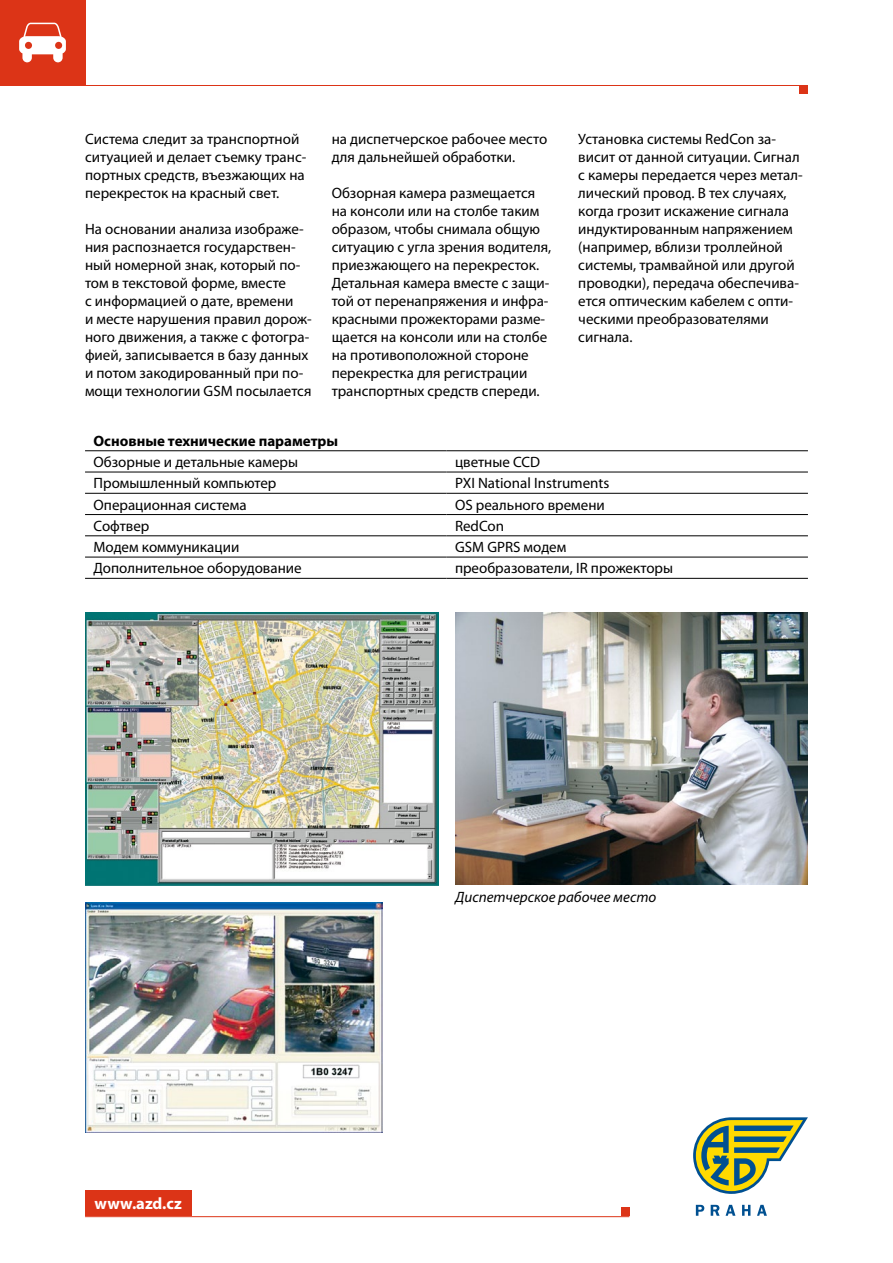
<style>
.page{position:relative;width:893px;height:1263px;background:#fff}
.page>*{position:absolute;margin:0;border:0;box-sizing:border-box;transform-origin:0 0}
.t1{font:700 16.5px "Myriad Pro";color:#fff}
.t2{font:15px/18px "Myriad Pro";color:#000}
.t3{font:700 15px "Myriad Pro";color:#000}
.t4{font:italic 15px "Myriad Pro";color:#000}
</style>
<div class="page">
<div style="left:0;top:0;width:85px;height:85px;background:#dc3417"></div>
<svg style="left:19px;top:23px;width:47px;height:39px"></svg>
<div style="left:85px;top:1191px;width:106px;height:25px;background:#dc3417"></div>
<hr style="left:85px;top:1216px;width:544px;height:1px;background:#dc3417">
<div style="left:621px;top:1208px;width:8px;height:8px;background:#dc3417"></div>
<svg style="left:693px;top:1117px;width:115px;height:77px"></svg>
<svg style="left:696px;top:1205px;width:8px;height:11px"></svg>
<svg style="left:711px;top:1205px;width:9px;height:11px"></svg>
<svg style="left:726px;top:1205px;width:9px;height:11px"></svg>
<svg style="left:742px;top:1205px;width:8px;height:11px"></svg>
<svg style="left:757px;top:1205px;width:10px;height:11px"></svg>
<div style="left:799px;top:85px;width:9px;height:9px;background:#dc3417"></div>
<hr style="left:0;top:85px;width:808px;height:1px;background:#dc3417">
<img style="left:455px;top:612px;width:353px;height:272px">
<img style="left:85px;top:612px;width:353px;height:273px">
<img style="left:85px;top:902px;width:297px;height:230px">
<hr style="left:85px;top:450px;width:361px;height:1px;background:#000">
<hr style="left:446px;top:450px;width:362px;height:1px;background:#000">
<hr style="left:85px;top:472px;width:361px;height:1px;background:#000">
<hr style="left:446px;top:472px;width:362px;height:1px;background:#000">
<hr style="left:85px;top:493px;width:361px;height:1px;background:#000">
<hr style="left:446px;top:493px;width:362px;height:1px;background:#000">
<hr style="left:85px;top:514px;width:361px;height:1px;background:#000">
<hr style="left:446px;top:514px;width:362px;height:1px;background:#000">
<hr style="left:85px;top:535px;width:361px;height:1px;background:#000">
<hr style="left:446px;top:535px;width:362px;height:1px;background:#000">
<hr style="left:85px;top:557px;width:361px;height:1px;background:#000">
<hr style="left:446px;top:557px;width:362px;height:1px;background:#000">
<hr style="left:85px;top:578px;width:361px;height:1px;background:#000">
<hr style="left:446px;top:578px;width:362px;height:1px;background:#000">
<p class="t2" style="left:85px;top:130px;width:223px">Система следит за транспортной ситуацией и делает съемку транс&shy;портных средств, въезжающих на перекресток на красный свет.</p>
<p class="t2" style="left:85px;top:220px;width:228px">На основании анализа изображе&shy;ния распознается государствен&shy;ный номерной знак, который по&shy;том в текстовой форме, вместе<br>с информацией о дате, времени<br>и месте нарушения правил дорож&shy;ного движения, а также с фотогра&shy;фией, записывается в базу данных и потом закодированный при по&shy;мощи технологии GSM посылается</p>
<p class="t2" style="left:332px;top:130px;width:217px">на диспетчерское рабочее место для дальнейшей обработки.</p>
<p class="t2" style="left:332px;top:184px;width:221px">Обзорная камера размещается на консоли или на столбе таким образом, чтобы снимала общую ситуацию с угла зрения водителя, приезжающего на перекресток.<br>Детальная камера вместе с защи&shy;той от перенапряжения и инфра&shy;красными прожекторами разме&shy;щается на консоли или на столбе на противоположной стороне перекрестка для регистрации транспортных средств спереди.</p>
<p class="t2" style="left:578px;top:130px;width:226px">Установка системы RedCon за&shy;висит от данной ситуации. Сигнал с камеры передается через метал&shy;лический провод. В тех случаях, когда грозит искажение сигнала индуктированным напряжением (например, вблизи троллейной системы, трамвайной или другой проводки), передача обеспечива&shy;ется оптическим кабелем с опти&shy;ческими преобразователями сигнала.</p>
<p class="t3" style="left:94px;top:431px;width:246px">Основные технические параметры</p>
<p class="t2" style="left:94px;top:453px;width:206px">Обзорные и детальные камеры</p>
<p class="t2" style="left:455px;top:453px;width:87px">цветные CCD</p>
<p class="t2" style="left:94px;top:474px;width:184px">Промышленный компьютер</p>
<p class="t2" style="left:455px;top:474px;width:156px">PXI National Instruments</p>
<p class="t2" style="left:94px;top:495px;width:155px">Операционная система</p>
<p class="t2" style="left:455px;top:495px;width:151px">OS реального времени</p>
<p class="t2" style="left:94px;top:516px;width:57px">Софтвер</p>
<p class="t2" style="left:455px;top:516px;width:51px">RedCon</p>
<p class="t2" style="left:94px;top:538px;width:147px">Модем коммуникации</p>
<p class="t2" style="left:455px;top:538px;width:113px">GSM GPRS модем</p>
<p class="t2" style="left:94px;top:559px;width:210px">Дополнительное оборудование</p>
<p class="t2" style="left:455px;top:559px;width:220px">преобразователи, IR прожекторы</p>
<p class="t1" style="left:95px;top:1193px;width:89px">www.azd.cz</p>
<p class="t4" style="left:455px;top:887px;width:202px">Диспетчерское рабочее место</p>
</div>
